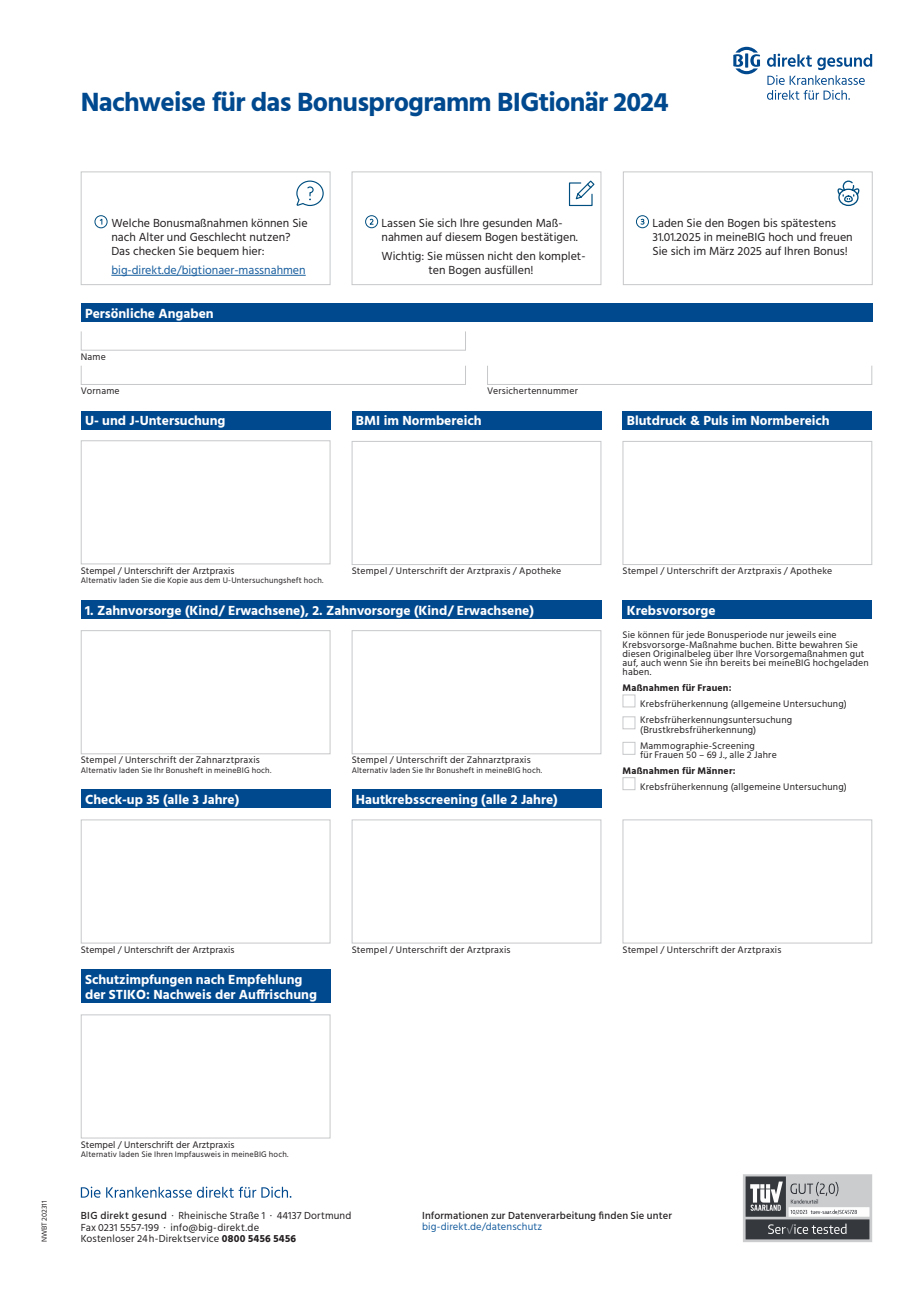
<style>
.page{position:relative;width:919px;height:1289px;background:#fff}
.page>*{position:absolute;margin:0;border:0;box-sizing:border-box;transform-origin:0 0}
.t1{font:700 27px "Hind";letter-spacing:-.025em;color:#01498f}
.t2{font:700 13.5px/14.9px "Hind";color:#fff}
.t3{font:12px/14.4px "Hind";color:#231f20}
.t4{font:12px "Hind";color:#175d9e}
.t5{font:10.5px/11.6px "Hind";letter-spacing:.015em;color:#231f20}
.t6{font:500 10.5px "Hind";letter-spacing:.015em;color:#231f20}
.t7{font:10.5px "Hind";letter-spacing:.01em;color:#175d9e}
.t8{font:9.75px/9.1px "Hind";letter-spacing:.02em;color:#231f20}
.t9{font:9.75px "Hind";color:#231f20}
.t10{font:700 9.75px "Hind";letter-spacing:.025em;color:#231f20}
.t11{font:8.25px "Hind";letter-spacing:.02em;color:#231f20}
.t12{font:7.5px "Hind";color:#231f20}
.s1{font-weight:500}
.s2{font-weight:700}
</style>
<div class="page">
<svg style="left:743px;top:1174px;width:130px;height:68px"></svg>
<svg style="left:767px;top:54px;width:105px;height:46px"></svg>
<svg style="left:733px;top:47px;width:27px;height:27px"></svg>
<svg style="left:81px;top:1186px;width:210px;height:11px"></svg>
<div style="left:81px;top:411px;width:249px;height:18px;background:#01498f"></div>
<div style="left:81px;top:440px;width:249px;height:124px;background:#fff;border:1px solid #c7c8ca"></div>
<div style="left:351px;top:411px;width:250px;height:18px;background:#01498f"></div>
<div style="left:351px;top:441px;width:250px;height:124px;background:#fff;border:1px solid #c7c8ca"></div>
<div style="left:622px;top:411px;width:250px;height:18px;background:#01498f"></div>
<div style="left:622px;top:441px;width:250px;height:124px;background:#fff;border:1px solid #c7c8ca"></div>
<div style="left:81px;top:789px;width:249px;height:19px;background:#01498f"></div>
<div style="left:81px;top:819px;width:249px;height:124px;background:#fff;border:1px solid #c7c8ca"></div>
<div style="left:351px;top:789px;width:250px;height:19px;background:#01498f"></div>
<div style="left:351px;top:819px;width:250px;height:124px;background:#fff;border:1px solid #c7c8ca"></div>
<div style="left:81px;top:600px;width:520px;height:19px;background:#01498f"></div>
<div style="left:81px;top:630px;width:249px;height:124px;background:#fff;border:1px solid #c7c8ca"></div>
<div style="left:351px;top:630px;width:250px;height:124px;background:#fff;border:1px solid #c7c8ca"></div>
<div style="left:622px;top:600px;width:250px;height:19px;background:#01498f"></div>
<div style="left:622px;top:694px;width:13px;height:13px;background:#fff;border:1px solid #c7c8ca"></div>
<div style="left:622px;top:716px;width:13px;height:13px;background:#fff;border:1px solid #c7c8ca"></div>
<div style="left:622px;top:742px;width:13px;height:12px;background:#fff;border:1px solid #c7c8ca"></div>
<div style="left:622px;top:777px;width:13px;height:13px;background:#fff;border:1px solid #c7c8ca"></div>
<div style="left:622px;top:819px;width:250px;height:124px;background:#fff;border:1px solid #c7c8ca"></div>
<div style="left:81px;top:303px;width:791px;height:19px;background:#01498f"></div>
<div style="left:81px;top:331px;width:385px;height:19px;background:#fff;border:1px solid #c7c8ca"></div>
<div style="left:81px;top:365px;width:385px;height:20px;background:#fff;border:1px solid #c7c8ca"></div>
<div style="left:487px;top:365px;width:385px;height:20px;background:#fff;border:1px solid #c7c8ca"></div>
<div style="left:81px;top:969px;width:249px;height:34px;background:#01498f"></div>
<div style="left:81px;top:1014px;width:249px;height:124px;background:#fff;border:1px solid #c7c8ca"></div>
<div style="left:351px;top:171px;width:250px;height:114px;background:#fff;border:1px solid #c7c8ca"></div>
<div style="left:623px;top:171px;width:249px;height:114px;background:#fff;border:1px solid #c7c8ca"></div>
<div style="left:81px;top:171px;width:249px;height:114px;background:#fff;border:1px solid #c7c8ca"></div>
<svg style="left:296px;top:180px;width:27px;height:105px"></svg>
<svg style="left:568px;top:180px;width:27px;height:27px"></svg>
<svg style="left:837px;top:180px;width:22px;height:27px"></svg>
<hr style="left:111px;top:275px;width:195px;height:1px;background:#175d9e">
<svg style="left:94px;top:215px;width:14px;height:13px"></svg>
<svg style="left:365px;top:215px;width:13px;height:13px"></svg>
<svg style="left:636px;top:215px;width:13px;height:13px"></svg>
<h1 class="t1" style="left:81px;top:86px;width:589px">Nachweise für das Bonusprogramm BIGtionär 2024</h1>
<p class="t3" style="left:111px;top:216px;width:198px">Welche Bonusmaßnahmen können Sie nach Alter und Geschlecht nutzen?<br>Das checken Sie bequem hier:</p>
<p class="t4" style="left:111px;top:262px;width:196px">big-direkt.de/bigtionaer-massnahmen</p>
<p class="t3" style="left:381px;top:216px;width:198px">Lassen Sie sich Ihre gesunden Maß&shy;nahmen auf diesem Bogen bestätigen.</p>
<p class="t3" style="left:381px;top:249px;width:205px;text-align:center">Wichtig: Sie müssen nicht den komplet&shy;ten Bogen ausfüllen!</p>
<h2 class="t2" style="left:85px;top:305px;width:130px">Persönliche Angaben</h2>
<p class="t8" style="left:81px;top:352px;width:27px">Name</p>
<p class="t8" style="left:81px;top:386px;width:40px">Vorname</p>
<p class="t8" style="left:487px;top:386px;width:92px">Versichertennummer</p>
<h2 class="t2" style="left:85px;top:413px;width:142px">U- und J-Untersuchung</h2>
<h2 class="t2" style="left:356px;top:413px;width:127px">BMI im Normbereich</h2>
<p class="t3" style="left:652px;top:216px;width:202px">Laden Sie den Bogen bis spätestens<br>31.01.2025 in meineBIG hoch und freuen<br>Sie sich im März 2025 auf Ihren Bonus!</p>
<h2 class="t2" style="left:626px;top:413px;width:204px">Blutdruck &amp; Puls im Normbereich</h2>
<p class="t9" style="left:81px;top:564px;width:155px">Stempel / Unterschrift der Arztpraxis</p>
<p class="t11" style="left:81px;top:575px;width:244px">Alternativ laden Sie die Kopie aus dem U-Untersuchungsheft hoch.</p>
<p class="t8" style="left:352px;top:566px;width:211px">Stempel / Unterschrift der Arztpraxis / Apotheke</p>
<h2 class="t2" style="left:85px;top:602px;width:450px">1. Zahnvorsorge (Kind/ Erwachsene), 2. Zahnvorsorge (Kind/ Erwachsene)</h2>
<p class="t8" style="left:81px;top:756px;width:180px">Stempel / Unterschrift der Zahnarztpraxis</p>
<p class="t11" style="left:81px;top:764px;width:192px">Alternativ laden Sie Ihr Bonusheft in meineBIG hoch.</p>
<h2 class="t2" style="left:85px;top:791px;width:156px">Check-up 35 (alle 3 Jahre)</h2>
<p class="t8" style="left:352px;top:756px;width:180px">Stempel / Unterschrift der Zahnarztpraxis</p>
<p class="t11" style="left:351px;top:764px;width:192px">Alternativ laden Sie Ihr Bonusheft in meineBIG hoch.</p>
<h2 class="t2" style="left:356px;top:791px;width:203px">Hautkrebsscreening (alle 2 Jahre)</h2>
<p class="t8" style="left:622px;top:566px;width:211px">Stempel / Unterschrift der Arztpraxis / Apotheke</p>
<h2 class="t2" style="left:626px;top:602px;width:90px">Krebsvorsorge</h2>
<p class="t8" style="left:622px;top:631px;width:248px">Sie können für jede Bonusperiode nur jeweils eine Krebsvorsorge-Maßnahme buchen. Bitte bewahren Sie diesen Originalbeleg über Ihre Vorsorgemaßnahmen gut auf, auch wenn Sie ihn bereits bei meineBIG hochgeladen haben.</p>
<p class="t10" style="left:622px;top:682px;width:110px">Maßnahmen für Frauen:</p>
<p class="t8" style="left:640px;top:696px;width:208px;line-height:16px">Krebsfrüherkennung (allgemeine Untersuchung)<br>Krebsfrüherkennungsuntersuchung</p>
<p class="t8" style="left:640px;top:721px;width:118px;line-height:16px">(Brustkrebsfrüherkennung)<br>Mammographie-Screening</p>
<p class="t8" style="left:640px;top:750px;width:138px">für Frauen 50 – 69 J., alle 2 Jahre</p>
<p class="t10" style="left:622px;top:764px;width:115px">Maßnahmen für Männer:</p>
<p class="t8" style="left:640px;top:782px;width:208px">Krebsfrüherkennung (allgemeine Untersuchung)</p>
<p class="t9" style="left:81px;top:942px;width:155px">Stempel / Unterschrift der Arztpraxis</p>
<h2 class="t2" style="left:85px;top:971px;width:233px">Schutzimpfungen nach Empfehlung der STIKO: Nachweis der Auffrischung</h2>
<p class="t8" style="left:352px;top:945px;width:160px">Stempel / Unterschrift der Arztpraxis</p>
<p class="t8" style="left:622px;top:945px;width:160px">Stempel / Unterschrift der Arztpraxis</p>
<p class="t12" style="left:39px;top:1242px;width:43px;rotate:-90deg">NWBT 202311</p>
<p class="t9" style="left:81px;top:1137px;width:155px">Stempel / Unterschrift der Arztpraxis</p>
<p class="t11" style="left:81px;top:1148px;width:209px">Alternativ laden Sie Ihren Impfausweis in meineBIG hoch.</p>
<p class="t5" style="left:81px;top:1210px;width:272px"><span class="s1">BIG direkt gesund</span> · Rheinische Straße 1 · 44137 Dortmund<br>Fax 0231 5557-199 · info@big-direkt.de<br>Kostenloser 24h-Direktservice <span class="s2">0800 5456 5456</span></p>
<p class="t6" style="left:422px;top:1207px;width:251px">Informationen zur Datenverarbeitung finden Sie unter</p>
<p class="t7" style="left:422px;top:1219px;width:122px">big-direkt.de/datenschutz</p>
</div>
